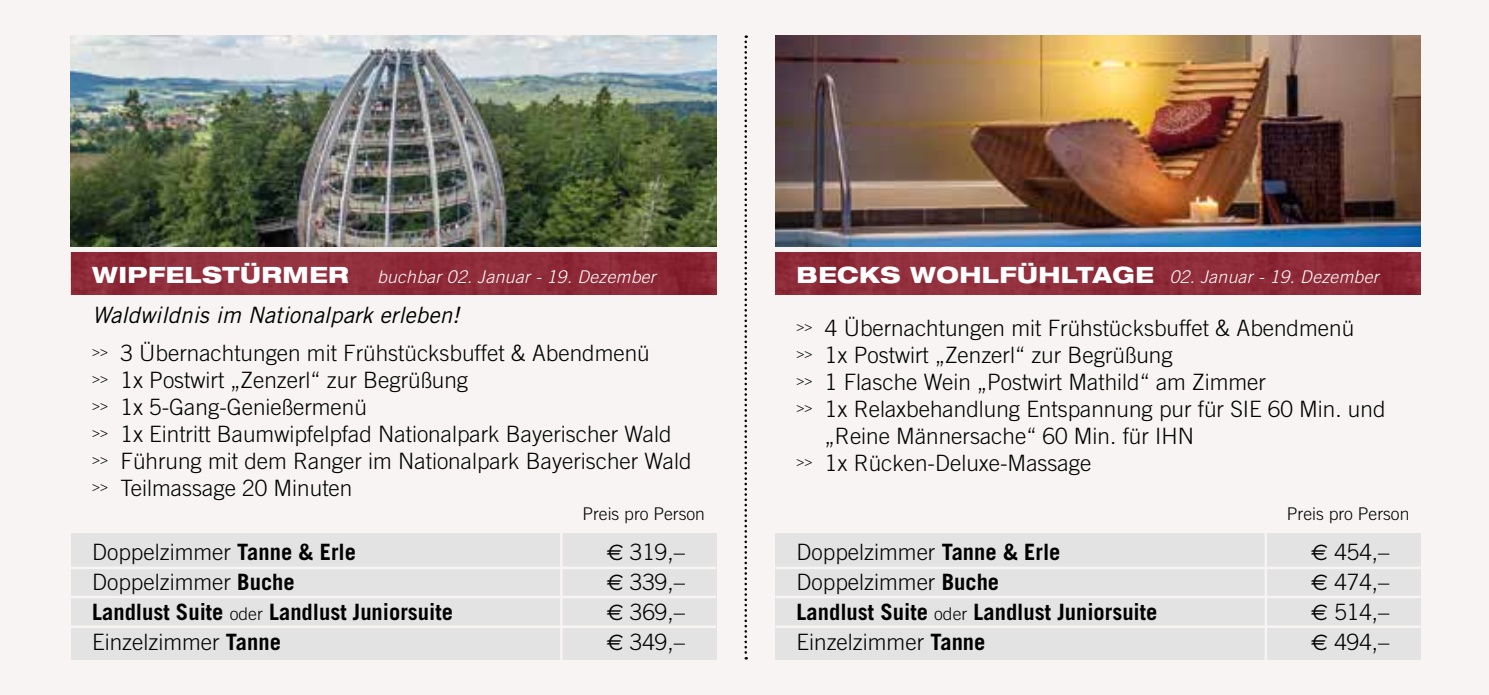
<style>
.page{position:relative;width:1489px;height:695px;background:#fff}
.page>*{position:absolute;margin:0;border:0;box-sizing:border-box;transform-origin:0 0}
.t1{font:300 22.5px/27px "Trade Gothic";color:#000}
.t2{font:700 22.5px "Trade Gothic";color:#000}
.t3{font:italic 300 17.5px "Trade Gothic";letter-spacing:.02em;color:#fff}
.t4{font:300 17.5px "Trade Gothic";color:#000}
.s1{font-family:"Helvetica Neue";font-weight:800;font-style:normal;font-stretch:expanded;font-size:22.5px}
.s2{font-weight:400;font-style:italic}
.s3{font-weight:700}
.s4{font-family:"Euro Sans";font-weight:400}
.s5{font-weight:300;font-size:17.5px}
</style>
<div class="page">
<div style="left:0;top:0;width:1488px;height:694px;background:#f7f4f3"></div>
<img style="left:71px;top:35px;width:645px;height:211px">
<img style="left:775px;top:252px;width:645px;height:42px">
<img style="left:71px;top:252px;width:645px;height:42px">
<svg style="left:744px;top:35px;width:3px;height:624px"></svg>
<div style="left:71px;top:533px;width:645px;height:126px;background:#e3e3e3"></div>
<hr style="left:71px;top:566px;width:645px;height:3px;background:#f7f4f3">
<hr style="left:71px;top:595px;width:645px;height:3px;background:#f7f4f3">
<hr style="left:560px;top:519px;width:2px;height:151px;background:#f7f4f3">
<hr style="left:71px;top:625px;width:645px;height:3px;background:#f7f4f3">
<div style="left:775px;top:533px;width:645px;height:126px;background:#e3e3e3"></div>
<hr style="left:775px;top:566px;width:645px;height:3px;background:#f7f4f3">
<hr style="left:775px;top:595px;width:645px;height:3px;background:#f7f4f3">
<hr style="left:1264px;top:523px;width:2px;height:152px;background:#f7f4f3">
<hr style="left:775px;top:625px;width:645px;height:3px;background:#f7f4f3">
<img style="left:775px;top:35px;width:645px;height:211px">
<p class="t3" style="left:92px;top:266px;width:565px"><span class="s1">WIPFELSTÜRMER</span> buchbar 02. Januar - 19. Dezember</p>
<p class="t1" style="left:92px;top:296px;width:559px;line-height:37.5px"><span class="s2">Waldwildnis im Nationalpark erleben!<br></span><sup>&gt;&gt;</sup> 3 Übernachtungen mit Frühstücksbuffet &amp; Abendmenü</p>
<p class="t1" style="left:92px;top:366px;width:601px"><sup>&gt;&gt;</sup> 1x Postwirt „Zenzerl“ zur Begrüßung<br><sup>&gt;&gt;</sup> 1x 5-Gang-Genießermenü<br><sup>&gt;&gt;</sup> 1x Eintritt Baumwipfelpfad Nationalpark Bayerischer Wald <sup>&gt;&gt;</sup> Führung mit dem Ranger im Nationalpark Bayerischer Wald <sup>&gt;&gt;</sup> Teilmassage 20 Minuten</p>
<p class="t4" style="left:582px;top:503px;width:124px">Preis pro Person</p>
<p class="t1" style="left:92px;top:538px;width:265px">Doppelzimmer <span class="s3">Tanne &amp; Erle</span></p>
<p class="t1" style="left:606px;top:538px;width:80px"><span class="s4">€</span> 319,–</p>
<p class="t1" style="left:92px;top:568px;width:204px">Doppelzimmer <span class="s3">Buche</span></p>
<p class="t1" style="left:606px;top:568px;width:80px"><span class="s4">€</span> 339,–</p>
<p class="t2" style="left:92px;top:598px;width:362px">Landlust Suite <span class="s5">oder</span> Landlust Juniorsuite</p>
<p class="t1" style="left:606px;top:598px;width:80px"><span class="s4">€</span> 369,–</p>
<p class="t1" style="left:92px;top:628px;width:190px">Einzelzimmer <span class="s3">Tanne</span></p>
<p class="t1" style="left:606px;top:628px;width:80px"><span class="s4">€</span> 349,–</p>
<p class="t3" style="left:796px;top:266px;width:583px"><span class="s1">BECKS WOHLFÜHLTAGE</span> 02. Januar - 19. Dezember</p>
<p class="t1" style="left:796px;top:314px;width:559px"><sup>&gt;&gt;</sup> 4 Übernachtungen mit Frühstücksbuffet &amp; Abendmenü</p>
<p class="t1" style="left:796px;top:341px;width:377px"><sup>&gt;&gt;</sup> 1x Postwirt „Zenzerl“ zur Begrüßung</p>
<p class="t1" style="left:796px;top:368px;width:471px"><sup>&gt;&gt;</sup> 1 Flasche Wein „Postwirt Mathild“ am Zimmer</p>
<p class="t1" style="left:796px;top:395px;width:590px"><sup>&gt;&gt;</sup> 1x Relaxbehandlung Entspannung pur für SIE 60 Min. und</p>
<p class="t1" style="left:825px;top:422px;width:370px">„Reine Männersache“ 60 Min. für IHN</p>
<p class="t1" style="left:796px;top:449px;width:296px"><sup>&gt;&gt;</sup> 1x Rücken-Deluxe-Massage</p>
<p class="t4" style="left:1286px;top:503px;width:124px">Preis pro Person</p>
<p class="t1" style="left:796px;top:538px;width:265px">Doppelzimmer <span class="s3">Tanne &amp; Erle</span></p>
<p class="t1" style="left:1311px;top:538px;width:80px"><span class="s4">€</span> 454,–</p>
<p class="t1" style="left:796px;top:568px;width:204px">Doppelzimmer <span class="s3">Buche</span></p>
<p class="t1" style="left:1311px;top:568px;width:80px"><span class="s4">€</span> 474,–</p>
<p class="t2" style="left:796px;top:598px;width:362px">Landlust Suite <span class="s5">oder</span> Landlust Juniorsuite</p>
<p class="t1" style="left:1311px;top:598px;width:80px"><span class="s4">€</span> 514,–</p>
<p class="t1" style="left:796px;top:628px;width:190px">Einzelzimmer <span class="s3">Tanne</span></p>
<p class="t1" style="left:1311px;top:628px;width:80px"><span class="s4">€</span> 494,–</p>
</div>
